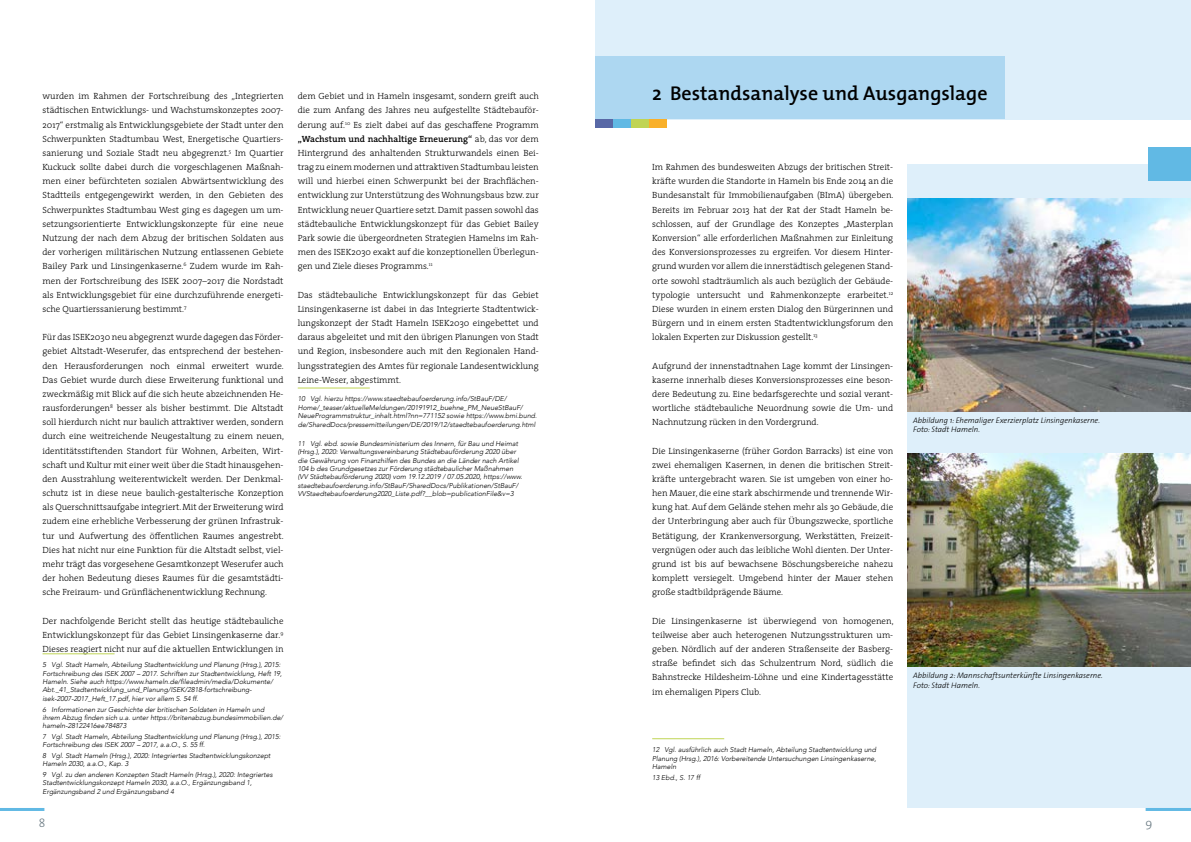
<style>
.page{position:relative;width:1191px;height:842px;background:#fff}
.page>*{position:absolute;margin:0;border:0;box-sizing:border-box;transform-origin:0 0}
.t1{font:600 20px "The Mix";color:#000}
.t2{font:300 12px "The Serif";color:#687881}
.t3{font:300 9px/14.2px "The Serif";color:#000;text-align:justify}
.t4{font:italic 300 8px/9.6px "The Sans";color:#000}
.t5{font:italic 300 7px/8.4px "Avenir";color:#000}
.s1{font-weight:600}
</style>
<div class="page">
<div style="left:907px;top:164px;width:284px;height:644px;background:#deeffa"></div>
<div style="left:1148px;top:147px;width:43px;height:34px;background:#61b9e4"></div>
<hr style="left:43px;top:653px;width:72px;height:1px;background:#bfd454">
<hr style="left:298px;top:388px;width:72px;height:1px;background:#bfd454">
<hr style="left:652px;top:738px;width:72px;height:1px;background:#bfd454">
<div style="left:595px;top:0;width:596px;height:119px;background:#deeffa"></div>
<div style="left:595px;top:57px;width:410px;height:62px;background:#add7f1"></div>
<div style="left:595px;top:119px;width:18px;height:9px;background:#5868a6"></div>
<div style="left:613px;top:119px;width:18px;height:9px;background:#61b9e4"></div>
<div style="left:631px;top:119px;width:18px;height:9px;background:#c0d454"></div>
<div style="left:649px;top:119px;width:18px;height:9px;background:#f9b02a"></div>
<img style="left:907px;top:198px;width:284px;height:213px">
<img style="left:907px;top:454px;width:284px;height:212px">
<hr style="left:1145px;top:808px;width:46px;height:3px;background:#61b9e4">
<hr style="left:0;top:808px;width:44px;height:3px;background:#61b9e4">
<p class="t3" style="left:43px;top:89px;width:242px">wurden im Rahmen der Fortschreibung des „Integrierten städtischen Entwicklungs- und Wachstumskonzeptes 2007- 2017“ erstmalig als Entwicklungsgebiete der Stadt unter den Schwerpunkten Stadtumbau West, Energetische Quartiers&shy;sanierung und Soziale Stadt neu abgegrenzt.<sup>5</sup> Im Quartier Kuckuck sollte dabei durch die vorgeschlagenen Maßnah&shy;men einer befürchteten sozialen Abwärtsentwicklung des Stadtteils entgegengewirkt werden, in den Gebieten des Schwerpunktes Stadtumbau West ging es dagegen um um&shy;setzungsorientierte Entwicklungskonzepte für eine neue Nutzung der nach dem Abzug der britischen Soldaten aus der vorherigen militärischen Nutzung entlassenen Gebiete Bailey Park und Linsingenkaserne.<sup>6</sup> Zudem wurde im Rah&shy;men der Fortschreibung des ISEK 2007–2017 die Nordstadt als Entwicklungsgebiet für eine durchzuführende energeti&shy;sche Quartierssanierung bestimmt.<sup>7</sup></p>
<p class="t3" style="left:43px;top:330px;width:243px;text-align:left">Für das ISEK2030 neu abgegrenzt wurde dagegen das Förder&shy;gebiet Altstadt-Weserufer, das entsprechend der bestehen&shy;den Herausforderungen noch einmal erweitert wurde.<br>Das Gebiet wurde durch diese Erweiterung funktional und zweckmäßig mit Blick auf die sich heute abzeichnenden He&shy;rausforderungen<sup>8</sup> besser als bisher bestimmt. Die Altstadt soll hierdurch nicht nur baulich attraktiver werden, sondern durch eine weitreichende Neugestaltung zu einem neuen, identitätsstiftenden Standort für Wohnen, Arbeiten, Wirt&shy;schaft und Kultur mit einer weit über die Stadt hinausgehen&shy;den Ausstrahlung weiterentwickelt werden. Der Denkmal&shy;schutz ist in diese neue baulich-gestalterische Konzeption als Querschnittsaufgabe integriert. Mit der Erweiterung wird zudem eine erhebliche Verbesserung der grünen Infrastruk&shy;tur und Aufwertung des öffentlichen Raumes angestrebt.<br>Dies hat nicht nur eine Funktion für die Altstadt selbst, viel&shy;mehr trägt das vorgesehene Gesamtkonzept Weserufer auch der hohen Bedeutung dieses Raumes für die gesamtstädti&shy;sche Freiraum- und Grünflächenentwicklung Rechnung.</p>
<p class="t3" style="left:43px;top:613px;width:242px">Der nachfolgende Bericht stellt das heutige städtebauliche Entwicklungskonzept für das Gebiet Linsingenkaserne dar.<sup>9<br></sup>Dieses reagiert nicht nur auf die aktuellen Entwicklungen in</p>
<p class="t5" style="left:43px;top:661px;width:241px">5 Vgl. Stadt Hameln, Abteilung Stadtentwicklung und Planung (Hrsg.), 2015:<br>Fortschreibung des ISEK 2007 – 2017. Schriften zur Stadtentwicklung, Heft 19, Hameln. Siehe auch https://www.hameln.de/fileadmin/media/Dokumente/ Abt._41_Stadtentwicklung_und_Planung/ISEK/2818-fortschreibung&shy;isek-2007-2017_Heft_17.pdf, hier vor allem S. 54 ff.</p>
<p class="t5" style="left:43px;top:705px;width:242px">6 Informationen zur Geschichte der britischen Soldaten in Hameln und ihrem Abzug finden sich u.a. unter https://britenabzug.bundesimmobilien.de/ hameln-28122416ee784873</p>
<p class="t5" style="left:43px;top:732px;width:240px">7 Vgl. Stadt Hameln, Abteilung Stadtentwicklung und Planung (Hrsg.), 2015:<br>Fortschreibung des ISEK 2007 – 2017, a.a.O., S. 55 ff.</p>
<p class="t5" style="left:43px;top:751px;width:230px">8 Vgl. Stadt Hameln (Hrsg.), 2020: Integriertes Stadtentwicklungskonzept<br>Hameln 2030, a.a.O., Kap. 3</p>
<p class="t5" style="left:43px;top:770px;width:232px">9 Vgl. zu den anderen Konzepten Stadt Hameln (Hrsg.), 2020: Integriertes<br>Stadtentwicklungskonzept Hameln 2030, a.a.O., Ergänzungsband 1,<br>Ergänzungsband 2 und Ergänzungsband 4</p>
<p class="t3" style="left:298px;top:89px;width:242px">dem Gebiet und in Hameln insgesamt, sondern greift auch die zum Anfang des Jahres neu aufgestellte Städtebauför&shy;derung auf.<sup>10</sup> Es zielt dabei auf das geschaffene Programm <span class="s1">„Wachstum und nachhaltige Erneuerung“</span> ab, das vor dem Hintergrund des anhaltenden Strukturwandels einen Bei&shy;trag zu einem modernen und attraktiven Stadtumbau leisten will und hierbei einen Schwerpunkt bei der Brachflächen&shy;entwicklung zur Unterstützung des Wohnungsbaus bzw. zur Entwicklung neuer Quartiere setzt. Damit passen sowohl das städtebauliche Entwicklungskonzept für das Gebiet Bailey Park sowie die übergeordneten Strategien Hamelns im Rah&shy;men des ISEK2030 exakt auf die konzeptionellen Überlegun&shy;gen und Ziele dieses Programms.<sup>11</sup></p>
<p class="t3" style="left:298px;top:287px;width:242px">Das städtebauliche Entwicklungskonzept für das Gebiet Linsingenkaserne ist dabei in das Integrierte Stadtentwick&shy;lungskonzept der Stadt Hameln ISEK2030 eingebettet und daraus abgeleitet und mit den übrigen Planungen von Stadt und Region, insbesondere auch mit den Regionalen Hand&shy;lungsstrategien des Amtes für regionale Landesentwicklung Leine-Weser, abgestimmt.</p>
<p class="t5" style="left:298px;top:395px;width:241px">10 Vgl. hierzu https://www.staedtebaufoerderung.info/StBauF/DE/ Home/_teaser/aktuelleMeldungen/20191912_buehne_PM_NeueStBauF/ NeueProgrammstruktur_inhalt.html?nn=771152 sowie https://www.bmi.bund. de/SharedDocs/pressemitteilungen/DE/2019/12/staedtebaufoerderung.html</p>
<p class="t5" style="left:298px;top:439px;width:226px">11 Vgl. ebd. sowie Bundesministerium des Innern, für Bau und Heimat (Hrsg.), 2020: Verwaltungsvereinbarung Städtebauförderung 2020 über die Gewährung von Finanzhilfen des Bundes an die Länder nach Artikel 104 b des Grundgesetzes zur Förderung städtebaulicher Maßnahmen (VV Städtebauförderung 2020) vom 19.12.2019 / 07.05.2020, https://www. staedtebaufoerderung.info/StBauF/SharedDocs/Publikationen/StBauF/ VVStaedtebaufoerderung2020_Liste.pdf?__blob=publicationFile&amp;v=3</p>
<h1 class="t1" style="left:652px;top:77px;width:337px">2 Bestandsanalyse und Ausgangslage</h1>
<p class="t3" style="left:652px;top:160px;width:243px">Im Rahmen des bundesweiten Abzugs der britischen Streit&shy;kräfte wurden die Standorte in Hameln bis Ende 2014 an die Bundesanstalt für Immobilienaufgaben (BImA) übergeben.<br>Bereits im Februar 2013 hat der Rat der Stadt Hameln be&shy;schlossen, auf der Grundlage des Konzeptes „Masterplan Konversion“ alle erforderlichen Maßnahmen zur Einleitung des Konversionsprozesses zu ergreifen. Vor diesem Hinter&shy;grund wurden vor allem die innerstädtisch gelegenen Stand&shy;orte sowohl stadträumlich als auch bezüglich der Gebäude&shy;typologie untersucht und Rahmenkonzepte erarbeitet.<sup>12<br></sup>Diese wurden in einem ersten Dialog den Bürgerinnen und Bürgern und in einem ersten Stadtentwicklungsforum den lokalen Experten zur Diskussion gestellt.<sup>13</sup></p>
<p class="t3" style="left:652px;top:358px;width:242px">Aufgrund der innenstadtnahen Lage kommt der Linsingen&shy;kaserne innerhalb dieses Konversionsprozesses eine beson&shy;dere Bedeutung zu. Eine bedarfsgerechte und sozial verant&shy;wortliche städtebauliche Neuordnung sowie die Um- und Nachnutzung rücken in den Vordergrund.</p>
<p class="t3" style="left:652px;top:443px;width:242px">Die Linsingenkaserne (früher Gordon Barracks) ist eine von zwei ehemaligen Kasernen, in denen die britischen Streit&shy;kräfte untergebracht waren. Sie ist umgeben von einer ho&shy;hen Mauer, die eine stark abschirmende und trennende Wir&shy;kung hat. Auf dem Gelände stehen mehr als 30 Gebäude, die der Unterbringung aber auch für Übungszwecke, sportliche Betätigung, der Krankenversorgung, Werkstätten, Freizeit&shy;vergnügen oder auch das leibliche Wohl dienten. Der Unter&shy;grund ist bis auf bewachsene Böschungsbereiche nahezu komplett versiegelt. Umgebend hinter der Mauer stehen große stadtbildprägende Bäume.</p>
<p class="t3" style="left:652px;top:613px;width:243px;text-align:left">Die Linsingenkaserne ist überwiegend von homogenen, teilweise aber auch heterogenen Nutzungsstrukturen um&shy;geben. Nördlich auf der anderen Straßenseite der Basberg&shy;straße befindet sich das Schulzentrum Nord, südlich die Bahnstrecke Hildesheim-Löhne und eine Kindertagesstätte im ehemaligen Pipers Club.</p>
<p class="t4" style="left:913px;top:415px;width:188px">Abbildung 1: Ehemaliger Exerzierplatz Linsingenkaserne.<br>Foto: Stadt Hameln.</p>
<p class="t4" style="left:913px;top:670px;width:191px">Abbildung 2: Mannschaftsunterkünfte Linsingenkaserne.<br>Foto: Stadt Hameln.</p>
<p class="t5" style="left:652px;top:746px;width:226px;text-align:justify">12 Vgl. ausführlich auch Stadt Hameln, Abteilung Stadtentwicklung und Planung (Hrsg.), 2016: Vorbereitende Untersuchungen Linsingenkaserne, Hameln</p>
<p class="t5" style="left:652px;top:773px;width:49px">13 Ebd., S. 17 ff</p>
<h2 class="t2" style="left:39px;top:813px;width:8px">8</h2>
<h2 class="t2" style="left:1145px;top:813px;width:8px">9</h2>
</div>
